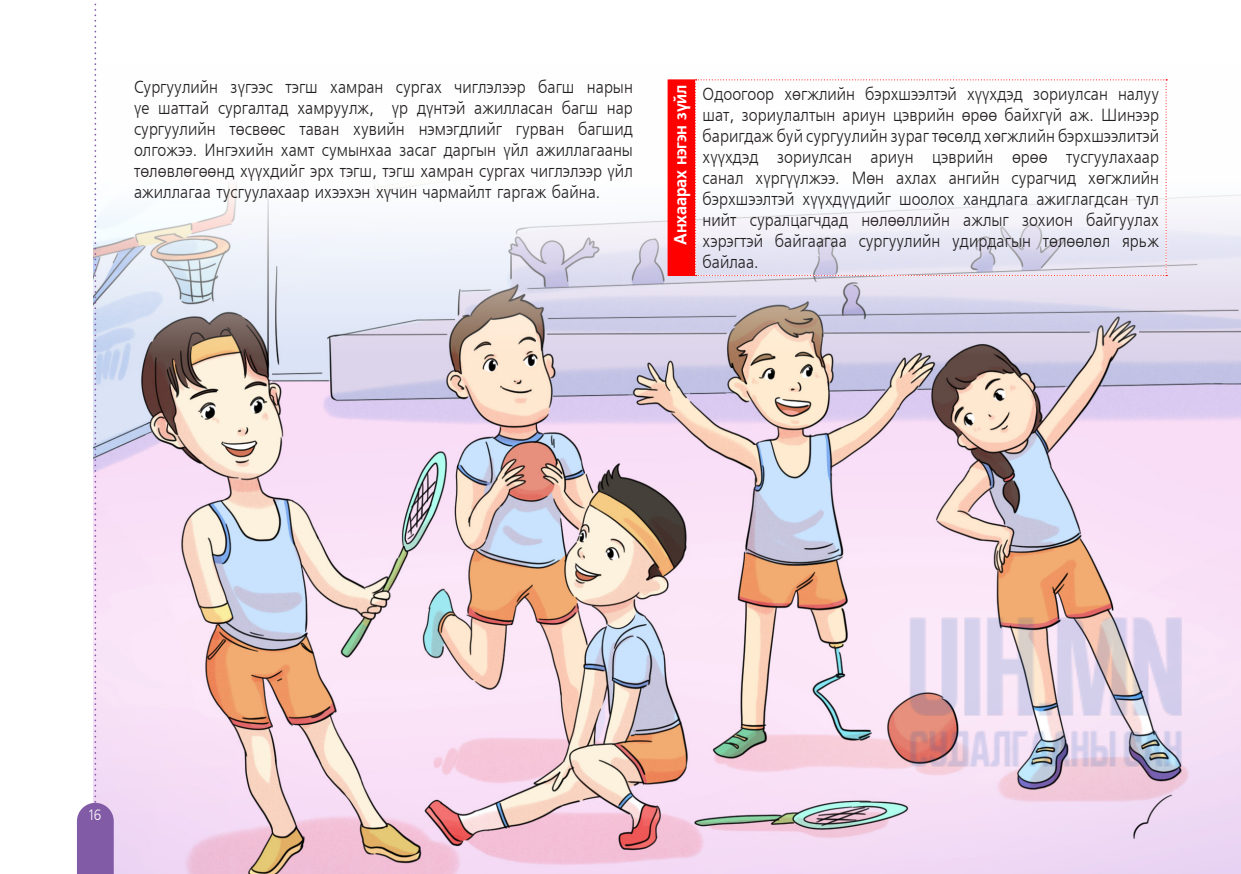
<style>
.page{position:relative;width:1241px;height:874px;background:#fff}
.page>*{position:absolute;margin:0;border:0;box-sizing:border-box;transform-origin:0 0}
.text{font:17.5px/21px "Mogul Freeset";color:#231f20;text-align:justify;scale:.9 1}
.text-2{font:700 17.5px "Mogul Freeset";letter-spacing:-.02em;color:#fff;scale:.9 1}
.t1{font:14.88px "Mogul Freeset";color:#fff;scale:.9 1}
</style>
<div class="page">
<img style="left:114px;top:184px;width:1126px;height:689px">
<svg style="left:77px;top:3px;width:37px;height:871px"></svg>
<img style="left:339px;top:79px;width:875px;height:794px">
<p class="text" style="left:134px;top:77px;width:555px">Сургуулийн зүгээс тэгш хамран сургах чиглэлээр багш нарын үе шаттай сургалтад хамруулж, үр дүнтэй ажилласан багш нар сургуулийн төсвөөс таван хувийн нэмэгдлийг гурван багшид олгожээ. Ингэхийн хамт сумынхаа засаг даргын үйл ажиллагааны төлөвлөгөөнд хүүхдийг эрх тэгш, тэгш хамран сургах чиглэлээр үйл ажиллагаа тусгуулахаар ихээхэн хүчин чармайлт гаргаж байна.</p>
<p class="text-2" style="left:670px;top:244px;width:179px;rotate:-90deg">Анхаарах нэгэн зүйл</p>
<p class="text" style="left:702px;top:85px;width:508px">Одоогоор хөгжлийн бэрхшээлтэй хүүхдэд зориулсан налуу шат, зориулалтын ариун цэврийн өрөө байхгүй аж. Шинээр баригдаж буй сургуулийн зураг төсөлд хөгжлийн бэрхшээлитэй хүүхдэд зориулсан ариун цэврийн өрөө тусгуулахаар санал хүргүүлжээ. Мөн ахлах ангийн сурагчид хөгжлийн бэрхшээлтэй хүүхдүүдийг шоолох хандлага ажиглагдсан тул нийт суралцагчдад нөлөөллийн ажлыг зохион байгуулах хэрэгтэй байгаагаа сургуулийн удирдагын төлөөлөл ярьж байлаа.</p>
<p class="t1" style="left:89px;top:806px;width:15px">16</p>
</div>
